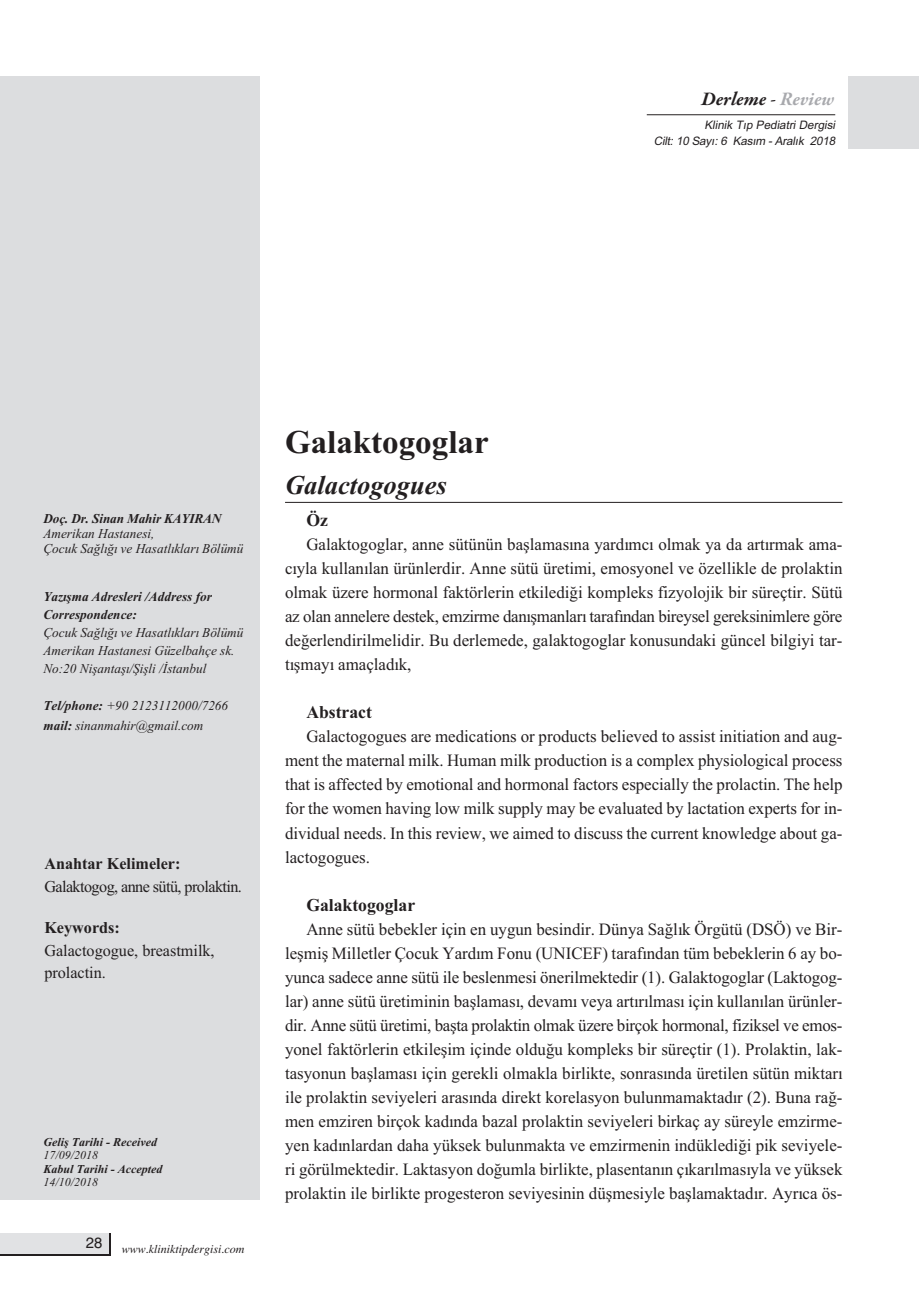
<style>
.page{position:relative;width:919px;height:1289px;background:#fff}
.page>*{position:absolute;margin:0;border:0;box-sizing:border-box;transform-origin:0 0}
.t1{font:700 33px "Times New Roman";color:#231f20}
.t2{font:italic 700 27px "Times New Roman";color:#231f20}
.t3{font:italic 700 19.5px "Garamond Premr Pro";color:#231f20}
.t4{font:700 18px "Times New Roman";color:#231f20}
.t5{font:17.25px/24px "Times New Roman";color:#231f20;text-align:justify}
.t6{font:16.5px/22.5px "Times New Roman";color:#231f20}
.t7{font:16.5px "Times New Roman";letter-spacing:-.035em;color:#231f20}
.t8{font:700 16.5px "Times New Roman";color:#231f20}
.t9{font:15px "Helvetica";color:#231f20}
.t10{font:italic 13.5px/18px "Times New Roman";color:#231f20}
.t11{font:italic 700 13.5px/18px "Times New Roman";color:#231f20}
.t12{font:italic 700 12px "Times New Roman";color:#231f20}
.t13{font:italic 12px "Times";color:#231f20}
.t14{font:italic 12px "Times New Roman";color:#231f20}
.t15{font:11.7px/15.8px "Arial T Italic";color:#231f20;text-align:right}
.s1{font-weight:400}
.s2{color:#a8a9ad}
.s3{font-weight:700}
</style>
<div class="page">
<div style="left:0;top:77px;width:260px;height:1122px;background:#dcdddf"></div>
<div style="left:848px;top:77px;width:70px;height:72px;background:#dcdddf"></div>
<hr style="left:285px;top:502px;width:557px;height:1px;background:#231f20">
<hr style="left:646px;top:114px;width:189px;height:1px;background:#231f20">
<svg style="left:1px;top:1233px;width:110px;height:22px"></svg>
<div style="left:1px;top:1233px;width:108px;height:20px;background:#e1e2e4"></div>
<p class="t3" style="left:701px;top:87px;width:134px">Derleme <span class="s1">-</span> <span class="s2">Review</span></p>
<p class="t15" style="left:653px;top:118px;width:183px">Klinik Tıp Pediatri Dergisi<br>Cilt: 10 Sayı: 6 Kasım - Aralık 2018</p>
<p class="t11" style="left:43px;top:511px;width:180px">Doç. Dr. Sinan Mahir KAYIRAN</p>
<p class="t10" style="left:43px;top:527px;width:201px;line-height:15px">Amerikan Hastanesi,<br>Çocuk Sağlığı ve Hasatlıkları Bölümü</p>
<p class="t11" style="left:43px;top:589px;width:170px">Yazışma Adresleri /Address for<br>Correspondence:</p>
<p class="t10" style="left:43px;top:624px;width:201px">Çocuk Sağlığı ve Hasatlıkları Bölümü<br>Amerikan Hastanesi Güzelbahçe sk.<br>No:20 Nişantaşı/Şişli /İstanbul</p>
<p class="t10" style="left:43px;top:697px;width:186px;line-height:19px"><span class="s3">Tel/phone:</span> +90 2123112000/7266 <span class="s3">mail:</span> sinanmahir@gmail.com</p>
<p class="t8" style="left:44px;top:858px;width:138px">Anahtar Kelimeler:</p>
<p class="t7" style="left:44px;top:880px;width:199px">Galaktogog, anne sütü, prolaktin.</p>
<p class="t8" style="left:44px;top:922px;width:77px">Keywords:</p>
<p class="t6" style="left:44px;top:940px;width:172px">Galactogogue, breastmilk, prolactin.</p>
<p class="t12" style="left:43px;top:1137px;width:115px">Geliş Tarihi - Received</p>
<p class="t14" style="left:43px;top:1150px;width:56px">17/09/2018</p>
<p class="t12" style="left:43px;top:1164px;width:121px">Kabul Tarihi - Accepted</p>
<p class="t14" style="left:43px;top:1177px;width:56px">14/10/2018</p>
<p class="t9" style="left:86px;top:1236px;width:18px">28</p>
<p class="t13" style="left:122px;top:1244px;width:124px">www.kliniktipdergisi.com</p>
<h1 class="t1" style="left:285px;top:431px;width:205px">Galaktogoglar</h1>
<h2 class="t2" style="left:285px;top:476px;width:163px">Galactogogues</h2>
<p class="t4" style="left:306px;top:514px;width:23px">Öz</p>
<p class="t5" style="left:285px;top:534px;width:559px;text-indent:21px">Galaktogoglar, anne sütünün başlamasına yardımcı olmak ya da artırmak ama&shy;cıyla kullanılan ürünlerdir. Anne sütü üretimi, emosyonel ve özellikle de prolaktin olmak üzere hormonal faktörlerin etkilediği kompleks fizyolojik bir süreçtir. Sütü az olan annelere destek, emzirme danışmanları tarafından bireysel gereksinimlere göre değerlendirilmelidir. Bu derlemede, galaktogoglar konusundaki güncel bilgiyi tar&shy;tışmayı amaçladık,</p>
<p class="t4" style="left:306px;top:706px;width:67px">Abstract</p>
<p class="t5" style="left:285px;top:726px;width:559px;text-indent:21px">Galactogogues are medications or products believed to assist initiation and aug&shy;ment the maternal milk. Human milk production is a complex physiological process that is affected by emotional and hormonal factors especially the prolactin. The help for the women having low milk supply may be evaluated by lactation experts for in&shy;dividual needs. In this review, we aimed to discuss the current knowledge about ga&shy;lactogogues.</p>
<p class="t4" style="left:306px;top:898px;width:110px">Galaktogoglar</p>
<p class="t5" style="left:285px;top:918px;width:559px;text-indent:21px">Anne sütü bebekler için en uygun besindir. Dünya Sağlık Örgütü (DSÖ) ve Bir&shy;leşmiş Milletler Çocuk Yardım Fonu (UNICEF) tarafından tüm bebeklerin 6 ay bo&shy;yunca sadece anne sütü ile beslenmesi önerilmektedir (1). Galaktogoglar (Laktogog&shy;lar) anne sütü üretiminin başlaması, devamı veya artırılması için kullanılan ürünler&shy;dir. Anne sütü üretimi, başta prolaktin olmak üzere birçok hormonal, fiziksel ve emos&shy;yonel faktörlerin etkileşim içinde olduğu kompleks bir süreçtir (1). Prolaktin, lak&shy;tasyonun başlaması için gerekli olmakla birlikte, sonrasında üretilen sütün miktarı ile prolaktin seviyeleri arasında direkt korelasyon bulunmamaktadır (2). Buna rağ&shy;men emziren birçok kadında bazal prolaktin seviyeleri birkaç ay süreyle emzirme&shy;yen kadınlardan daha yüksek bulunmakta ve emzirmenin indüklediği pik seviyele&shy;ri görülmektedir. Laktasyon doğumla birlikte, plasentanın çıkarılmasıyla ve yüksek prolaktin ile birlikte progesteron seviyesinin düşmesiyle başlamaktadır. Ayrıca ös-</p>
</div>
